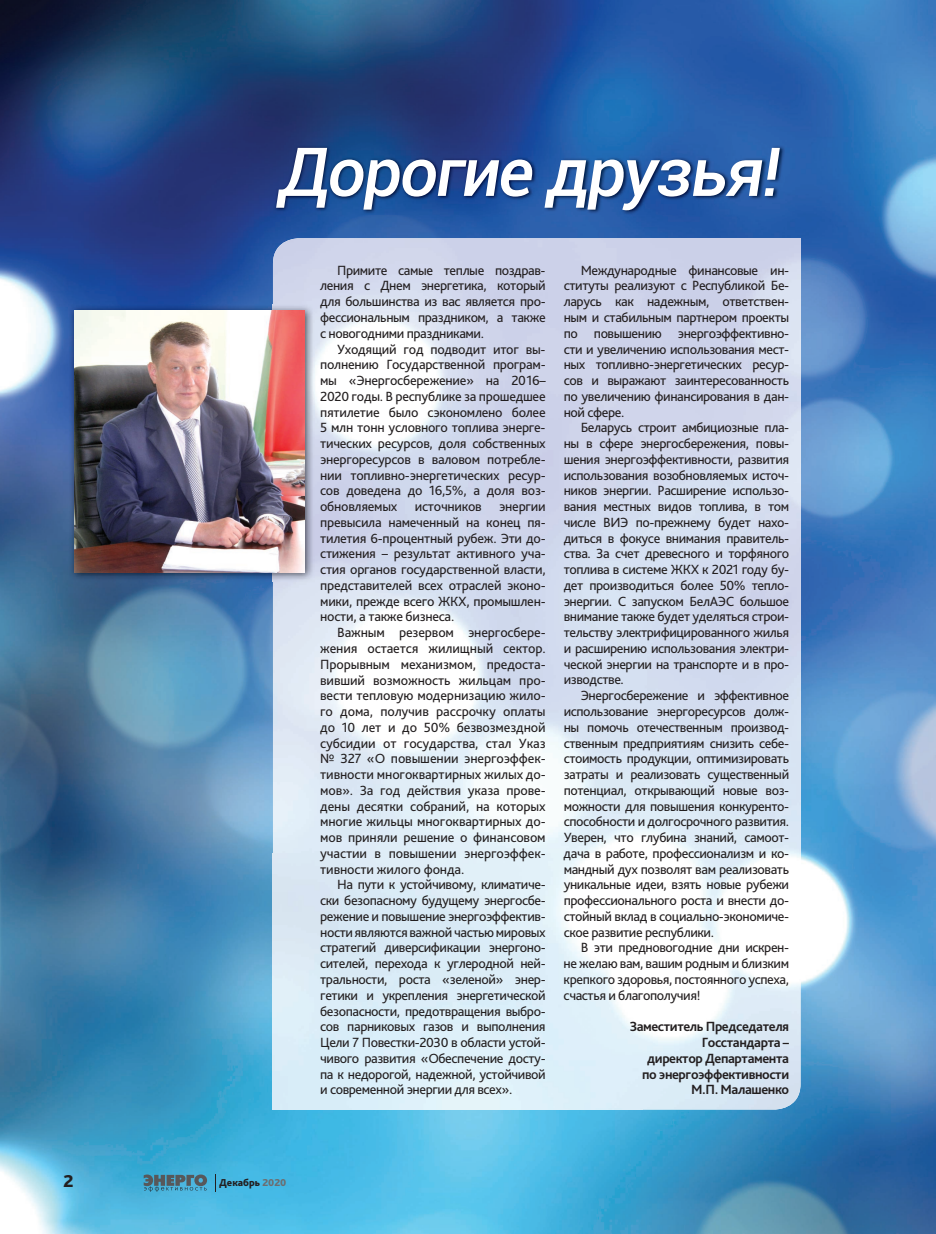
<style>
.page{position:relative;width:936px;height:1234px;background:#fff}
.page>*{position:absolute;margin:0;border:0;box-sizing:border-box;transform-origin:0 0}
.t1{font:italic 500 67.5px "Roboto";letter-spacing:-.03em;color:#fff}
.t2{font:800 18px "Bliss Pro";color:#231f20}
.t3{font:13.95px/15.8px "Bliss Pro";letter-spacing:-.03em;color:#231f20;text-align:justify}
.t4{font:700 13.95px/15.8px "Bliss Pro";letter-spacing:-.03em;color:#231f20;text-align:right}
.t5{font:800 10.5px "Bliss Pro";color:#231f20}
.s1{color:#6c6d70}
</style>
<div class="page">
<img style="left:0;top:0;width:935px;height:1233px">
<svg style="left:215px;top:1174px;width:1px;height:17px"></svg>
<svg style="left:144px;top:1174px;width:63px;height:17px"></svg>
<img style="left:274px;top:146px;width:510px;height:68px">
<img style="left:273px;top:238px;width:527px;height:871px">
<img style="left:69px;top:305px;width:245px;height:276px">
<img style="left:74px;top:310px;width:231px;height:262px">
<h1 class="t1" style="left:279px;top:129px;width:502px">Дорогие друзья!</h1>
<p class="t2" style="left:63px;top:1169px;width:12px">2</p>
<p class="t5" style="left:219px;top:1175px;width:69px">Декабрь <span class="s1">2020</span></p>
<p class="t3" style="left:320px;top:262px;width:227px;text-indent:17px">Примите самые теплые поздрав&shy;ления с Днем энергетика, который для большинства из вас является про&shy;фессиональным праздником, а также с новогодними праздниками.</p>
<p class="t3" style="left:320px;top:340px;width:227px;text-indent:17px">Уходящий год подводит итог вы&shy;полнению Государственной програм&shy;мы «Энергосбережение» на 2016– 2020 годы. В республике за прошедшее пятилетие было сэкономлено более 5 млн тонн условного топлива энерге&shy;тических ресурсов, доля собственных энергоресурсов в валовом потребле&shy;нии топливно-энергетических ресур&shy;сов доведена до 16,5%, а доля воз&shy;обновляемых</p>
<p class="t3" style="left:320px;top:498px;width:227px;text-indent:179px">энергии превысила намеченный на конец пя&shy;тилетия 6-процентный рубеж. Эти до&shy;стижения – результат активного уча&shy;стия органов государственной власти, представителей всех отраслей эконо&shy;мики, прежде всего ЖКХ, промышлен&shy;ности, а также бизнеса.</p>
<p class="t3" style="left:320px;top:624px;width:227px;text-indent:17px">Важным резервом энергосбере&shy;жения остается жилищный сектор.<br>Прорывным механизмом, предоста&shy;вивший возможность жильцам про&shy;вести тепловую модернизацию жило&shy;го дома, получив рассрочку оплаты до 10 лет и до 50% безвозмездной субсидии от государства, стал Указ № 327 «О повышении энергоэффек&shy;тивности многоквартирных жилых до&shy;мов». За год действия указа прове&shy;дены десятки собраний, на которых многие жильцы многоквартирных до&shy;мов приняли решение о финансовом участии в повышении энергоэффек&shy;тивности жилого фонда.</p>
<p class="t3" style="left:320px;top:876px;width:227px;text-indent:17px">На пути к устойчивому, климатиче&shy;ски безопасному будущему энергосбе&shy;режение и повышение энергоэффектив&shy;ности являются важной частью мировых стратегий диверсификации энергоно&shy;сителей, перехода к углеродной ней&shy;тральности, роста «зеленой» энер&shy;гетики и укрепления энергетической безопасности, предотвращения выбро&shy;сов парниковых газов и выполнения Цели 7 Повестки-2030 в области устой&shy;чивого развития «Обеспечение досту&shy;па к недорогой, надежной, устойчивой и современной энергии для всех».</p>
<p class="t3" style="left:415px;top:498px;width:68px">источников</p>
<p class="t3" style="left:563px;top:262px;width:227px;text-indent:17px">Международные финансовые ин&shy;ституты реализуют с Республикой Бе&shy;ларусь как надежным, ответствен&shy;ным и стабильным партнером проекты по повышению энергоэффективно&shy;сти и увеличению использования мест&shy;ных топливно-энергетических ресур&shy;сов и выражают заинтересованность по увеличению финансирования в дан&shy;ной сфере.</p>
<p class="t3" style="left:563px;top:419px;width:227px;text-indent:17px">Беларусь строит амбициозные пла&shy;ны в сфере энергосбережения, повы&shy;шения энергоэффективности, развития использования возобновляемых источ&shy;ников энергии. Расширение использо&shy;вания местных видов топлива, в том числе ВИЭ по-прежнему будет нахо&shy;диться в фокусе внимания правитель&shy;ства. За счет древесного и торфяного топлива в системе ЖКХ к 2021 году бу&shy;дет производиться более 50% тепло&shy;энергии. С запуском БелАЭС большое внимание также будет уделяться строи&shy;тельству электрифицированного жилья и расширению использования электри&shy;ческой энергии на транспорте и в про&shy;изводстве.</p>
<p class="t3" style="left:563px;top:687px;width:227px;text-indent:17px">Энергосбережение и эффективное использование энергоресурсов долж&shy;ны помочь отечественным производ&shy;ственным предприятиям снизить себе&shy;стоимость продукции, оптимизировать затраты и реализовать существенный потенциал, открывающий новые воз&shy;можности для повышения конкуренто&shy;способности и долгосрочного развития.<br>Уверен, что глубина знаний, самоот&shy;дача в работе, профессионализм и ко&shy;мандный дух позволят вам реализовать уникальные идеи, взять новые рубежи профессионального роста и внести до&shy;стойный вклад в социально-экономиче&shy;ское развитие республики.</p>
<p class="t3" style="left:563px;top:939px;width:227px;text-indent:17px">В эти предновогодние дни искрен&shy;не желаю вам, вашим родным и близким крепкого здоровья, постоянного успеха, счастья и благополучия!</p>
<p class="t4" style="left:629px;top:1018px;width:161px">Заместитель Председателя<br>Госстандарта –<br>директор Департамента по энергоэффективности<br>М.П. Малашенко</p>
</div>
